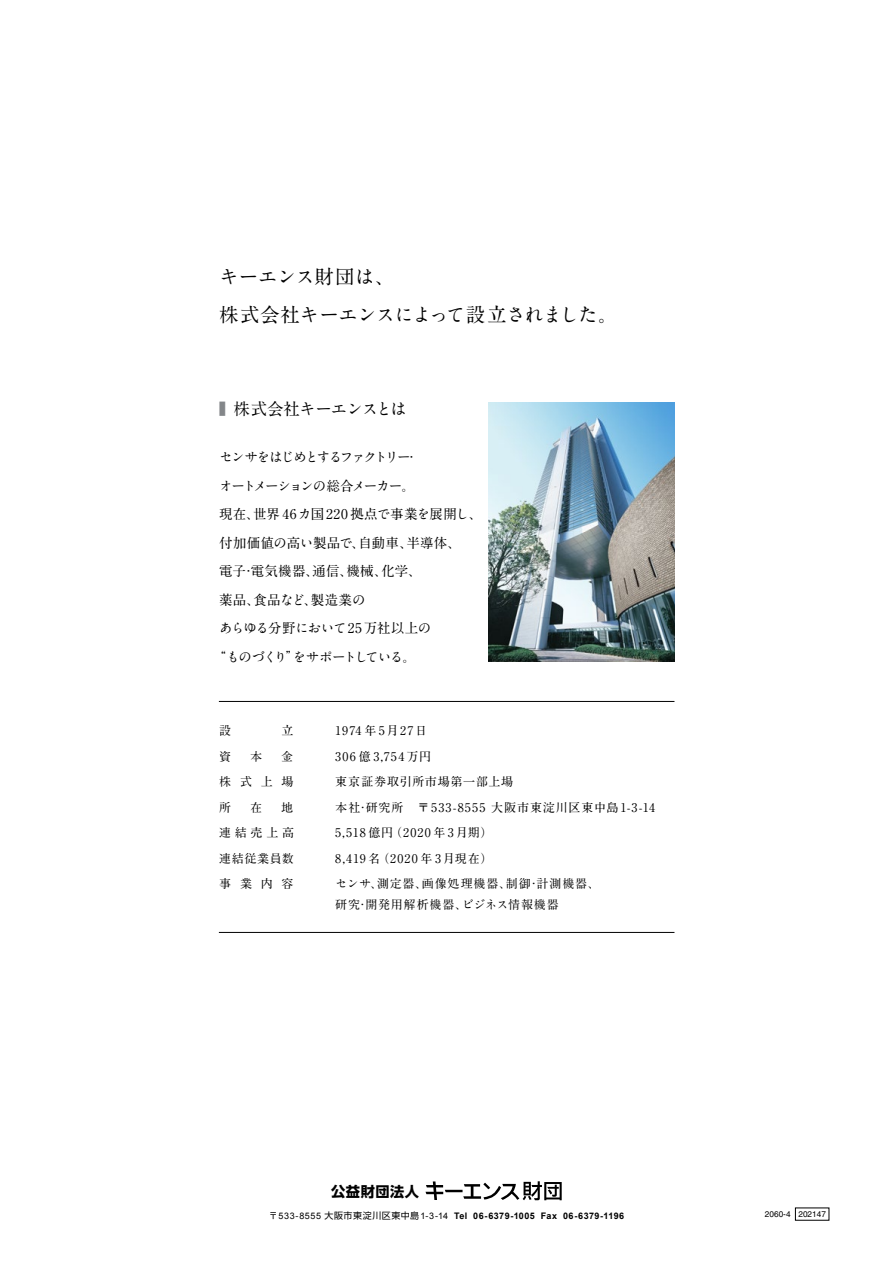
<style>
.page{position:relative;width:893px;height:1263px;background:#fff}
.page>*{position:absolute;margin:0;border:0;box-sizing:border-box;transform-origin:0 0}
.t1{font:700 19.5px/37.5px "A1 Mincho Std";letter-spacing:-.025em;color:#000}
.t2{font:700 16.5px "A1 Mincho Std";letter-spacing:-.05em;color:#000}
.t3{font:700 14.25px "UD Shin Go NT Pro";letter-spacing:.03em;color:#000}
.t4{font:700 13.5px "A1 Mincho Std";letter-spacing:.005em;color:#000}
.t5{font:700 13.5px "A1 Mincho Std";letter-spacing:.02em;color:#000}
.t6{font:700 13.5px "A1 Mincho Std";letter-spacing:-.12em;color:#000}
.t7{font:700 13.5px "A1 Mincho Std";letter-spacing:-.04em;color:#000}
.t8{font:700 13.5px "A1 Mincho Std";letter-spacing:-.105em;color:#000}
.t9{font:700 13.5px "A1 Mincho Std";letter-spacing:-.09em;color:#000}
.t10{font:700 12px/25.5px "A1 Mincho Std";letter-spacing:.08em;color:#000;text-align:justify}
.t11{font:700 9px "Arial";letter-spacing:.05em;color:#000}
.t12{font:8.25px "Helvetica LT Std";color:#000}
.s1{color:#838689}
.s2{font-family:"UD Shin Go NT Pro";font-weight:400}
.s3{font-weight:400}
</style>
<div class="page">
<img style="left:488px;top:402px;width:186px;height:259px">
<hr style="left:219px;top:701px;width:455px;height:1px;background:#000">
<hr style="left:219px;top:932px;width:455px;height:1px;background:#000">
<svg style="left:425px;top:1181px;width:137px;height:19px"></svg>
<h1 class="t1" style="left:219px;top:255px;width:400px">キーエンス財団は、<br>株式会社キーエンスによって設立されました。</h1>
<h2 class="t2" style="left:219px;top:396px;width:189px"><span class="s1">■</span> 株式会社キーエンスとは</h2>
<p class="t6" style="left:219px;top:446px;width:201px">センサをはじめとするファクトリー・</p>
<p class="t9" style="left:219px;top:474px;width:197px">オートメーションの総合メーカー。</p>
<p class="t5" style="left:219px;top:503px;width:264px">現在、世界 46カ国220 拠点で事業を展開し、</p>
<p class="t4" style="left:219px;top:531px;width:243px">付加価値の高い製品で、自動車、半導体、</p>
<p class="t4" style="left:219px;top:560px;width:204px">電子・電気機器、通信、機械、化学、</p>
<p class="t4" style="left:219px;top:588px;width:148px">薬品、食品など、製造業の</p>
<p class="t7" style="left:219px;top:617px;width:214px">あらゆる分野において25万社以上の</p>
<p class="t8" style="left:212px;top:645px;width:205px">“ものづくり”をサポートしている。</p>
<p class="t10" style="left:219px;top:742px;width:76px;text-indent:62px">金株式上場所</p>
<p class="t10" style="left:219px;top:742px;width:13px">資</p>
<p class="t10" style="left:250px;top:742px;width:13px">本</p>
<p class="t10" style="left:219px;top:793px;width:76px;text-indent:62px">地連結売上高連結従業員数事業内容</p>
<p class="t10" style="left:250px;top:793px;width:13px">在</p>
<p class="t10" style="left:335px;top:716px;width:321px;text-align:left">1974年5月27日<br>306 億3,754万円<br>東京証券取引所市場第一部上場<br>本社・研究所　〒533-8555 大阪市東淀川区東中島1-3-14<br>5,518 億円（2020 年3月期）<br>8,419名（2020 年3月現在）<br>センサ、測定器、画像処理機器、制御・計測機器、</p>
<p class="t10" style="left:335px;top:890px;width:225px">研究・開発用解析機器、ビジネス情報機器</p>
<p class="t3" style="left:331px;top:1179px;width:89px">公益財団法人</p>
<p class="t11" style="left:269px;top:1209px;width:357px"><span class="s2">〒</span><span class="s3">533-8555</span> <span class="s2">大阪市東淀川区東中島</span><span class="s3">1-3-14</span> Tel 06-6379-1005 Fax 06-6379-1196</p>
<p class="t12" style="left:765px;top:1209px;width:63px">2060-4 202147</p>
</div>
